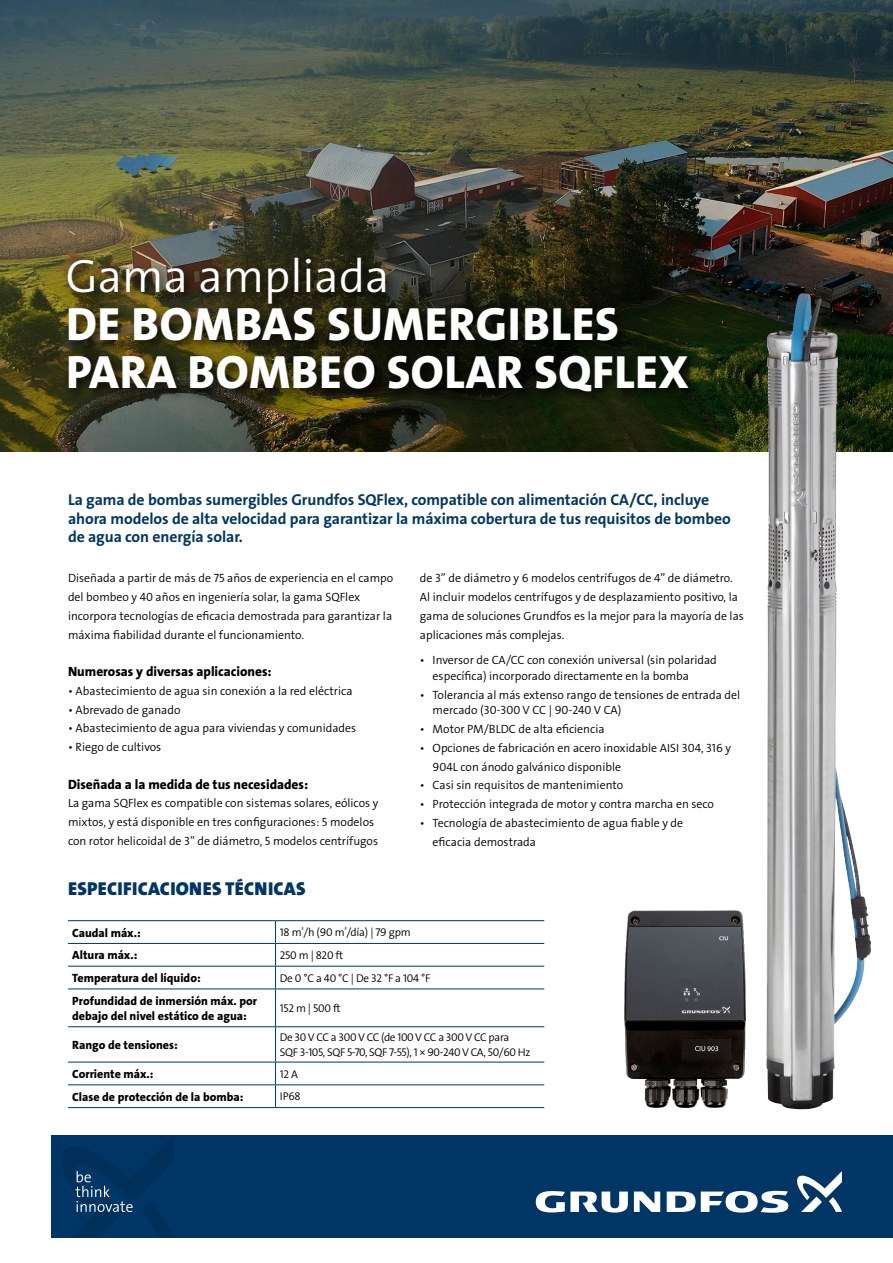
<style>
.page{position:relative;width:893px;height:1263px;background:#fff}
.page>*{position:absolute;margin:0;border:0;box-sizing:border-box;transform-origin:0 0}
.t1{font:46.95px/48px "Grundfos The Sans V2 OT 8 XB";letter-spacing:.015em;color:#fff}
.t2{font:46.95px "Grundfos The Sans V2 OT 4 SL";color:#fff}
.t3{font:18.75px "Grundfos The Sans V2 OT 9 BL";letter-spacing:.015em;color:#003665}
.t4{font:15.75px/18.8px "Grundfos The Sans V2 OT 7 B";letter-spacing:-.005em;color:#003665}
.t5{font:13.5px "Grundfos The Sans V2 OT 8 XB";color:#000}
.t6{font:12px/18.8px "Grundfos The Sans V2 OT 4 SL";color:#000}
.t7{font:12px/15px "Grundfos The Sans V2 OT 8 XB";color:#000}
.t8{font:11.25px/15px "Grundfos The Sans V2 OT 4 SL";letter-spacing:-.03em;color:#000}
</style>
<div class="page">
<img style="left:0;top:323px;width:893px;height:128px">
<img style="left:624px;top:911px;width:122px;height:196px">
<img style="left:0;top:0;width:893px;height:323px">
<div style="left:64px;top:254px;width:637px;height:151px;background:#000;opacity:.75"></div>
<img style="left:766px;top:293px;width:106px;height:817px">
<div style="left:51px;top:1135px;width:842px;height:102px;background:#003665"></div>
<svg style="left:634px;top:1191px;width:26px;height:21px"></svg>
<svg style="left:536px;top:1191px;width:92px;height:21px"></svg>
<svg style="left:667px;top:1191px;width:121px;height:22px"></svg>
<svg style="left:797px;top:1171px;width:45px;height:41px"></svg>
<svg style="left:61px;top:1137px;width:112px;height:100px"></svg>
<hr style="left:68px;top:920px;width:208px;height:1px;background:#003665">
<hr style="left:68px;top:943px;width:208px;height:1px;background:#003665">
<hr style="left:68px;top:966px;width:208px;height:1px;background:#003665">
<hr style="left:68px;top:988px;width:208px;height:1px;background:#003665">
<hr style="left:68px;top:1026px;width:208px;height:1px;background:#003665">
<hr style="left:68px;top:1062px;width:208px;height:1px;background:#003665">
<hr style="left:68px;top:1084px;width:208px;height:1px;background:#003665">
<hr style="left:68px;top:1107px;width:208px;height:1px;background:#003665">
<hr style="left:276px;top:920px;width:268px;height:1px;background:#003665">
<hr style="left:276px;top:943px;width:268px;height:1px;background:#003665">
<hr style="left:276px;top:966px;width:268px;height:1px;background:#003665">
<svg style="left:275px;top:921px;width:1px;height:67px"></svg>
<hr style="left:276px;top:988px;width:268px;height:1px;background:#003665">
<hr style="left:275px;top:989px;width:1px;height:37px;background:#003665">
<hr style="left:276px;top:1026px;width:268px;height:1px;background:#003665">
<hr style="left:275px;top:1027px;width:1px;height:35px;background:#003665">
<hr style="left:276px;top:1062px;width:268px;height:1px;background:#003665">
<hr style="left:276px;top:1084px;width:268px;height:1px;background:#003665">
<svg style="left:275px;top:1062px;width:1px;height:45px"></svg>
<hr style="left:276px;top:1107px;width:268px;height:1px;background:#003665">
<h1 class="t2" style="left:66px;top:246px;width:325px">Gama ampliada</h1>
<h1 class="t1" style="left:66px;top:301px;width:624px">DE BOMBAS SUMERGIBLES<br>PARA BOMBEO SOLAR SQFLEX</h1>
<h3 class="t4" style="left:68px;top:490px;width:664px">La gama de bombas sumergibles Grundfos SQFlex, compatible con alimentación CA/CC, incluye ahora modelos de alta velocidad para garantizar la máxima cobertura de tus requisitos de bombeo de agua con energía solar.</h3>
<p class="t6" style="left:68px;top:569px;width:327px">Diseñada a partir de más de 75 años de experiencia en el campo del bombeo y 40 años en ingeniería solar, la gama SQFlex incorpora tecnologías de eficacia demostrada para garantizar la máxima fiabilidad durante el funcionamiento.</p>
<p class="t5" style="left:68px;top:663px;width:205px">Numerosas y diversas aplicaciones:</p>
<p class="t6" style="left:68px;top:682px;width:286px">• Abastecimiento de agua sin conexión a la red eléctrica</p>
<p class="t6" style="left:68px;top:700px;width:114px">• Abrevado de ganado</p>
<p class="t6" style="left:68px;top:719px;width:290px">• Abastecimiento de agua para viviendas y comunidades</p>
<p class="t6" style="left:68px;top:738px;width:95px">• Riego de cultivos</p>
<p class="t5" style="left:68px;top:775px;width:242px">Diseñada a la medida de tus necesidades:</p>
<p class="t6" style="left:68px;top:794px;width:312px">La gama SQFlex es compatible con sistemas solares, eólicos y mixtos, y está disponible en tres configuraciones: 5 modelos con rotor helicoidal de 3” de diámetro, 5 modelos centrífugos</p>
<h2 class="t3" style="left:68px;top:876px;width:239px">ESPECIFICACIONES TÉCNICAS</h2>
<p class="t6" style="left:420px;top:569px;width:326px">de 3” de diámetro y 6 modelos centrífugos de 4” de diámetro.<br>Al incluir modelos centrífugos y de desplazamiento positivo, la gama de soluciones Grundfos es la mejor para la mayoría de las aplicaciones más complejas.</p>
<p class="t6" style="left:433px;top:652px;width:286px;line-height:15.8px;text-indent:-13px">• Inversor de CA/CC con conexión universal (sin polaridad específica) incorporado directamente en la bomba</p>
<p class="t6" style="left:433px;top:687px;width:309px;line-height:15.8px;text-indent:-13px">• Tolerancia al más extenso rango de tensiones de entrada del mercado (30-300 V CC | 90-240 V CA)</p>
<p class="t6" style="left:420px;top:720px;width:186px">• Motor PM/BLDC de alta eficiencia</p>
<p class="t6" style="left:433px;top:738px;width:300px;text-indent:-13px">• Opciones de fabricación en acero inoxidable AISI 304, 316 y<br>904L con ánodo galvánico disponible</p>
<p class="t6" style="left:420px;top:776px;width:205px">• Casi sin requisitos de mantenimiento</p>
<p class="t6" style="left:420px;top:795px;width:296px">• Protección integrada de motor y contra marcha en seco</p>
<p class="t6" style="left:433px;top:813px;width:252px;text-indent:-13px">• Tecnología de abastecimiento de agua fiable y de eficacia demostrada</p>
<p class="t7" style="left:72px;top:925px;width:70px">Caudal máx.:</p>
<p class="t8" style="left:280px;top:925px;width:132px">18 m<sup>³</sup>/h (90 m<sup>³</sup>/día) | 79 gpm</p>
<p class="t7" style="left:72px;top:948px;width:67px">Altura máx.:</p>
<p class="t8" style="left:280px;top:948px;width:65px">250 m | 820 ft</p>
<p class="t7" style="left:72px;top:970px;width:130px">Temperatura del líquido:</p>
<p class="t8" style="left:280px;top:970px;width:152px">De 0 °C a 40 °C | De 32 °F a 104 °F</p>
<p class="t7" style="left:72px;top:993px;width:186px">Profundidad de inmersión máx. por debajo del nivel estático de agua:</p>
<p class="t8" style="left:280px;top:1001px;width:62px">152 m | 500 ft</p>
<p class="t7" style="left:72px;top:1037px;width:107px">Rango de tensiones:</p>
<p class="t8" style="left:280px;top:1030px;width:252px">De 30 V CC a 300 V CC (de 100 V CC a 300 V CC para<br>SQF 3-105, SQF 5-70, SQF 7-55), 1 × 90-240 V CA, 50/60 Hz</p>
<p class="t7" style="left:72px;top:1066px;width:83px">Corriente máx.:</p>
<p class="t8" style="left:280px;top:1066px;width:20px">12A</p>
<p class="t7" style="left:72px;top:1089px;width:173px">Clase de protección de la bomba:</p>
<p class="t8" style="left:280px;top:1089px;width:23px">IP68</p>
</div>
